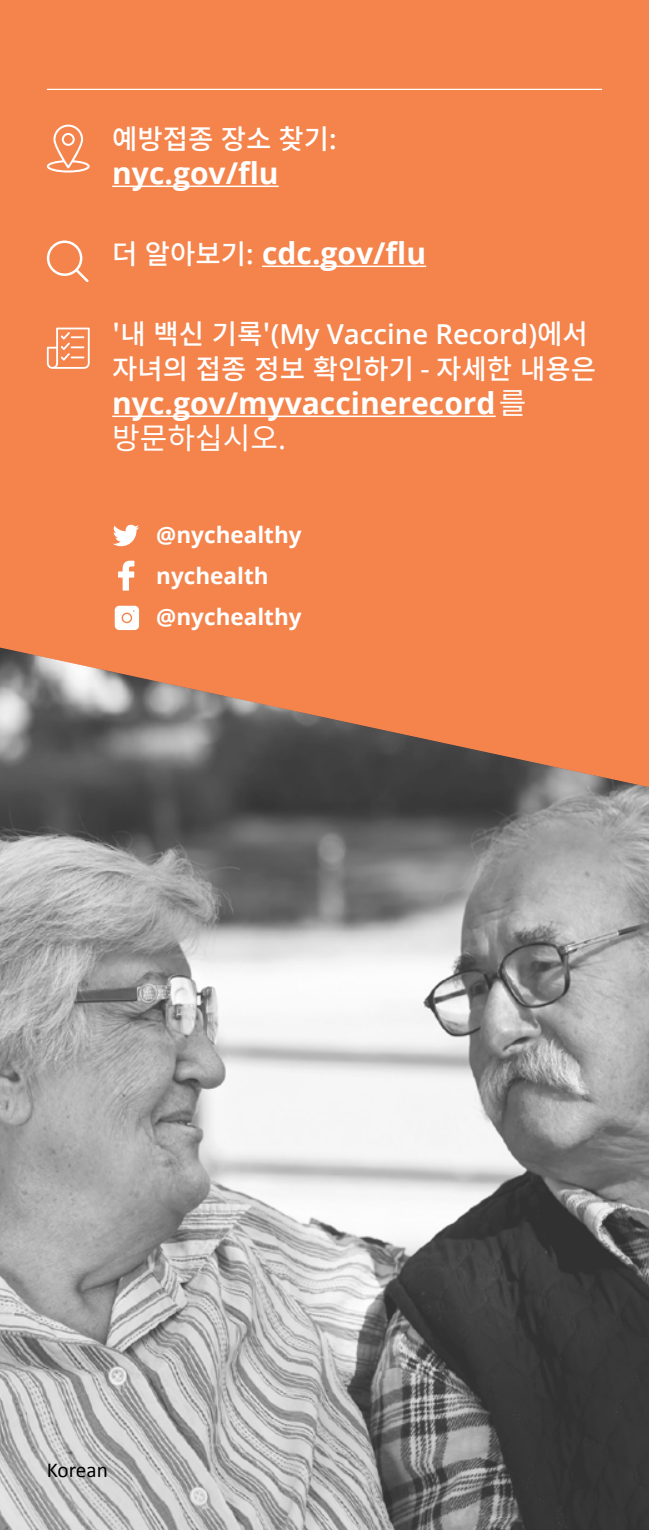
<style>
.page{position:relative;width:649px;height:1530px;background:#fff}
.page>*{position:absolute;margin:0;border:0;box-sizing:border-box;transform-origin:0 0}
.t1{font:700 30px "Open Sans";color:#fff}
.t2{font:30px "Source Han Sans KR";color:#fff}
.t3{font:500 27.5px "Source Han Sans KR";color:#fff}
.t4{font:600 27.5px "Open Sans";color:#fff}
.t5{font:700 22.5px "Open Sans";color:#fff}
.t6{font:21.25px "Calibri";color:#000}
.s1{font-family:"Open Sans";font-weight:600}
.s2{font-family:"Source Han Sans KR";font-weight:500;font-size:27.5px}
.s3{font-weight:600;font-size:27.5px}
.s4{font-family:"Source Han Sans KR";font-weight:500}
.s5{font-family:"Source Han Sans KR";font-weight:400}
.s6{font-family:"Open Sans"}
</style>
<div class="page">
<div style="left:0;top:0;width:648px;height:646px;background:#f4844c"></div>
<hr style="left:112px;top:186px;width:166px;height:1px;background:#fff">
<hr style="left:262px;top:266px;width:164px;height:1px;background:#fff">
<hr style="left:112px;top:416px;width:383px;height:1px;background:#fff">
<hr style="left:47px;top:89px;width:554px;height:1px;background:#fff">
<img style="left:0;top:647px;width:648px;height:883px">
<svg style="left:47px;top:241px;width:41px;height:41px;background:#f5996a"></svg>
<svg style="left:47px;top:125px;width:43px;height:48px;background:#f69e72"></svg>
<svg style="left:47px;top:328px;width:43px;height:41px;background:#f6a278"></svg>
<svg style="left:112px;top:525px;width:27px;height:21px"></svg>
<svg style="left:115px;top:606px;width:24px;height:24px"></svg>
<svg style="left:118px;top:561px;width:16px;height:30px"></svg>
<p class="t3" style="left:112px;top:123px;width:226px">예방접종 장소 찾기<span class="s1">:</span></p>
<p class="t1" style="left:112px;top:152px;width:168px">nyc.gov/flu</p>
<p class="t1" style="left:112px;top:232px;width:315px"><span class="s2">더 알아보기</span><span class="s3">:</span> cdc.gov/flu</p>
<p class="t4" style="left:112px;top:315px;width:476px"><span class="s4">'내 백신 기록'</span>(My Vaccine Record)<span class="s4">에서</span></p>
<p class="t3" style="left:112px;top:353px;width:485px">자녀의 접종 정보 확인하기 - 자세한 내용은</p>
<p class="t1" style="left:112px;top:382px;width:415px">nyc.gov/myvaccinerecord<span class="s5">를</span></p>
<p class="t2" style="left:112px;top:421px;width:175px">방문하십시오<span class="s6">.</span></p>
<p class="t5" style="left:156px;top:519px;width:147px">@nychealthy</p>
<p class="t5" style="left:156px;top:560px;width:114px">nychealth</p>
<p class="t5" style="left:156px;top:601px;width:147px">@nychealthy</p>
<p class="t6" style="left:47px;top:1456px;width:62px">Korean</p>
</div>
